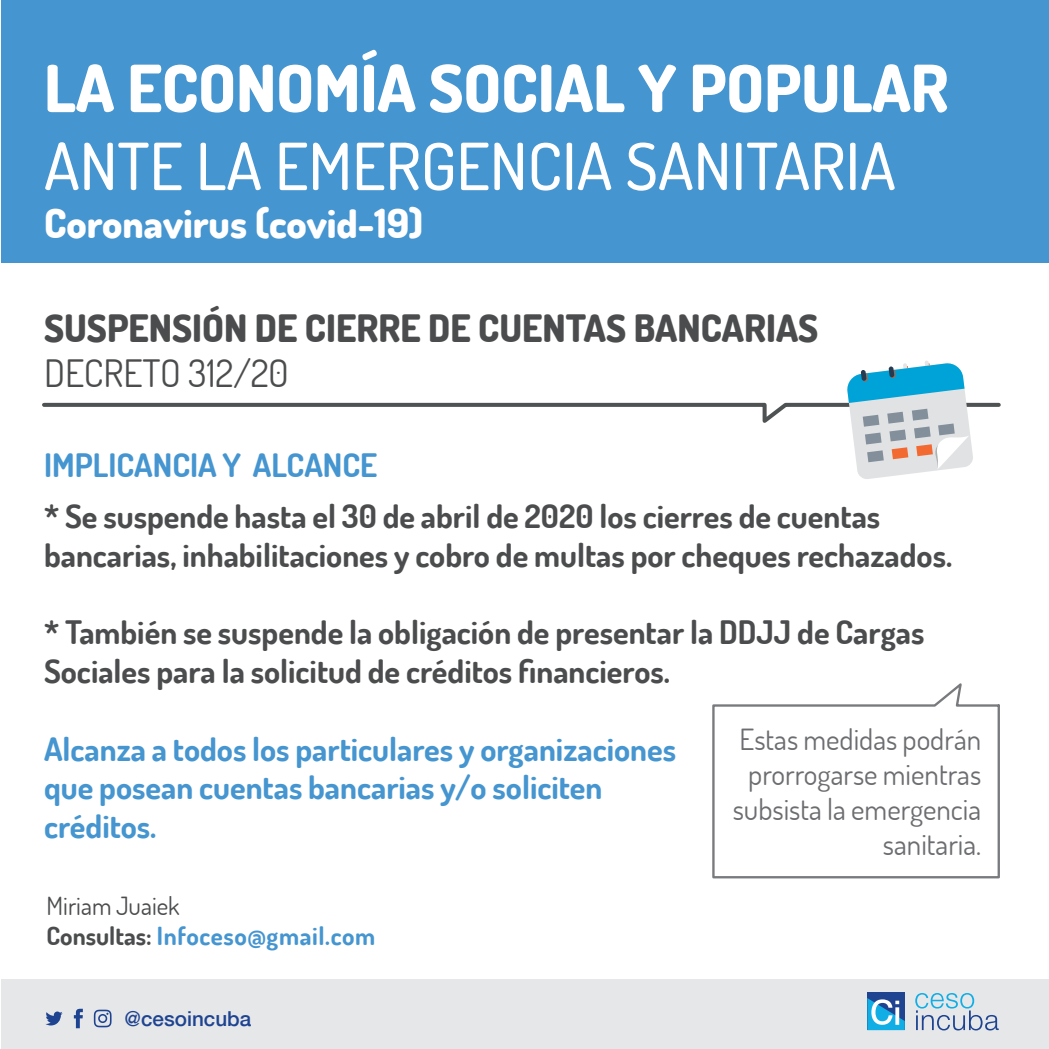
<style>
.page{position:relative;width:1049px;height:1049px;background:#fff}
.page>*{position:absolute;margin:0;border:0;box-sizing:border-box;transform-origin:0 0}
.t1{font:500 65px "Dosis";color:#fff}
.t2{font:800 65px "Dosis";color:#fff}
.t3{font:800 40px "Dosis";color:#fff}
.t4{font:800 37.75px "Dosis";color:#4b4c4d}
.t5{font:37.75px "Dosis";color:#4b4c4d}
.t6{font:700 32.25px/38.8px "Dosis";color:#4b4c4d}
.t7{font:700 32.25px/38.8px "Dosis";color:#4595d0}
.t8{font:29.25px/35px "Dosis";color:#6c6d70;text-align:right}
.t9{font:700 25px/30px "Dosis";letter-spacing:.02em;color:#4595d0}
.t10{font:500 20.5px "Helvetica Neue";color:#1e4491}
.s1{font-weight:400;color:#4b4c4d}
.s2{color:#4b4c4d}
</style>
<div class="page">
<svg style="left:712px;top:683px;width:288px;height:196px"></svg>
<div style="left:1px;top:0;width:1048px;height:263px;background:#4595d0"></div>
<div style="left:1px;top:979px;width:1048px;height:69px;background:#e6e7e9"></div>
<svg style="left:42px;top:361px;width:959px;height:118px"></svg>
<svg style="left:45px;top:1011px;width:18px;height:14px"></svg>
<svg style="left:74px;top:1009px;width:9px;height:19px"></svg>
<svg style="left:94px;top:1009px;width:18px;height:18px"></svg>
<svg style="left:915px;top:993px;width:84px;height:37px"></svg>
<div style="left:867px;top:993px;width:38px;height:37px;background:#1e4491"></div>
<svg style="left:867px;top:998px;width:38px;height:32px"></svg>
<h1 class="t2" style="left:44px;top:47px;width:906px">LA ECONOMÍA SOCIAL Y POPULAR</h1>
<h1 class="t1" style="left:44px;top:124px;width:853px">ANTE LA EMERGENCIA SANITARIA</h1>
<p class="t3" style="left:44px;top:198px;width:381px">Coronavirus (covid-19)</p>
<p class="t4" style="left:44px;top:303px;width:776px">SUSPENSIÓN DE CIERRE DE CUENTAS BANCARIAS</p>
<p class="t5" style="left:44px;top:348px;width:246px">DECRETO 312/20</p>
<p class="t7" style="left:44px;top:445px;width:335px">IMPLICANCIA Y ALCANCE</p>
<p class="t6" style="left:44px;top:496px;width:910px">* Se suspende hasta el 30 de abril de 2020 los cierres de cuentas bancarias, inhabilitaciones y cobro de multas por cheques rechazados.</p>
<p class="t6" style="left:44px;top:612px;width:882px">* También se suspende la obligación de presentar la DDJJ de Cargas<br>Sociales para la solicitud de créditos financieros.</p>
<p class="t7" style="left:44px;top:729px;width:634px">Alcanza a todos los particulares y organizaciones que posean cuentas bancarias y/o soliciten créditos.</p>
<p class="t8" style="left:733px;top:721px;width:250px">Estas medidas podrán prorrogarse mientras subsista la emergencia sanitaria.</p>
<p class="t9" style="left:47px;top:891px;width:330px"><span class="s1">Miriam Juaiek<br></span><span class="s2">Consultas:</span> Infoceso@gmail.com</p>
<p class="t10" style="left:124px;top:1006px;width:128px">@cesoincuba</p>
</div>
